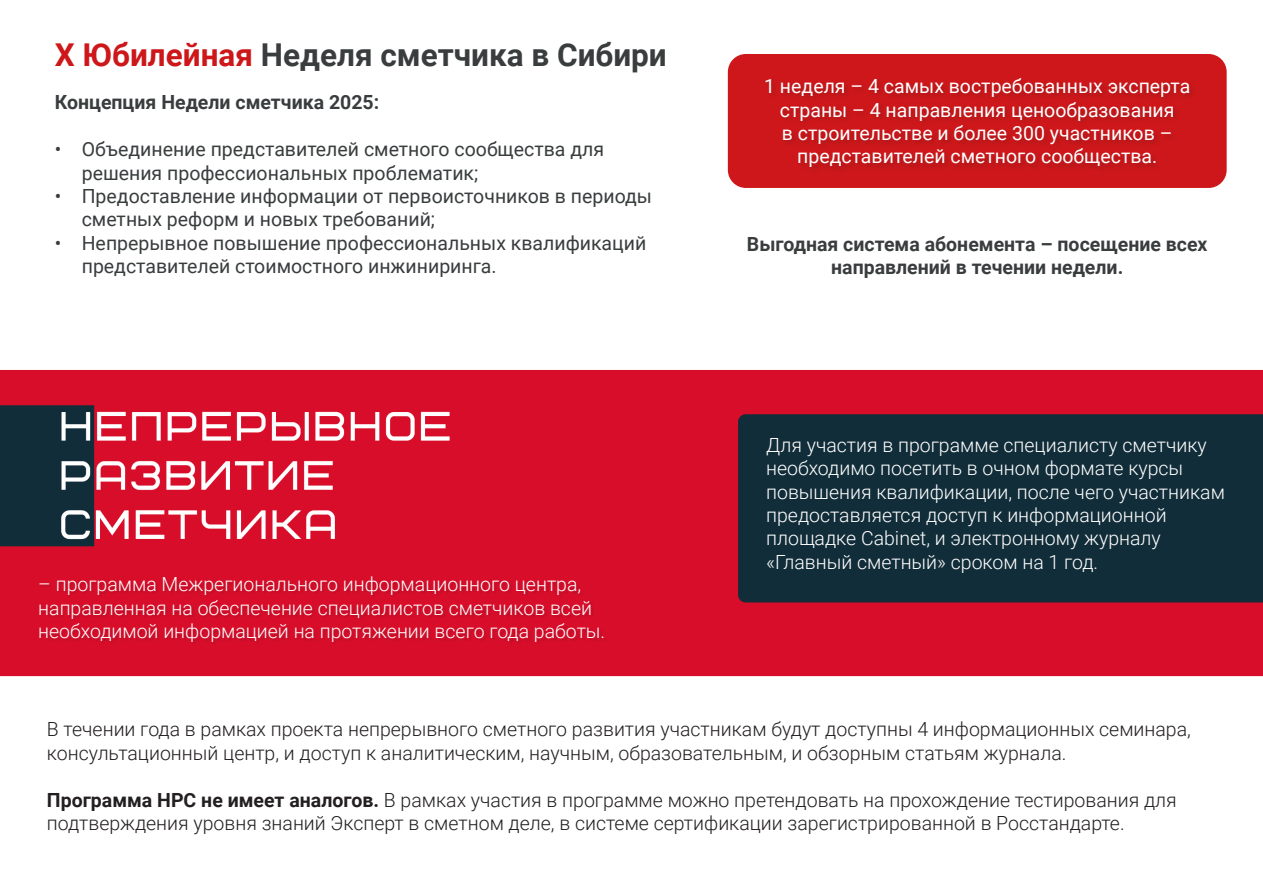
<style>
.page{position:relative;width:1263px;height:893px;background:#fff}
.page>*{position:absolute;margin:0;border:0;box-sizing:border-box;transform-origin:0 0}
.t1{font:700 31.5px "Roboto";color:#393d3e}
.t2{font:300 19.5px/23.4px "Roboto";color:#231f20}
.t3{font:300 19.5px/23.4px "Roboto";color:#fff}
.t4{font:19.5px/23.4px "Roboto";color:#393d3e}
.t5{font:19.5px/23.4px "Roboto";color:#fff;text-align:center}
.t6{font:700 19.5px/23.4px "Roboto";color:#393d3e;text-align:center}
.s1{color:#cd171a}
.s2{font-weight:700}
</style>
<div class="page">
<div style="left:0;top:370px;width:1263px;height:306px;background:#d80d2a"></div>
<div style="left:728px;top:54px;width:499px;height:134px;background:#cd171a;border-radius:18px"></div>
<div style="left:764px;top:77px;width:432px;height:98px;background:#c9171a"></div>
<img style="left:0;top:387px;width:534px;height:169px">
<div style="left:738px;top:414px;width:525px;height:188px;background:#112d39"></div>
<div style="left:40px;top:578px;width:567px;height:67px;background:#231f20;opacity:.16"></div>
<p class="t1" style="left:55px;top:33px;width:614px"><span class="s1">X Юбилейная</span> Неделя сметчика в Сибири</p>
<p class="t6" style="left:55px;top:90px;width:326px">Концепция Недели сметчика 2025:</p>
<p class="t4" style="left:82px;top:137px;width:524px;text-indent:-27px">• Объединение представителей сметного сообщества для решения профессиональных проблематик;</p>
<p class="t4" style="left:82px;top:184px;width:572px;text-indent:-27px">• Предоставление информации от первоисточников в периоды сметных реформ и новых требований;</p>
<p class="t4" style="left:82px;top:230px;width:566px;text-indent:-27px">• Непрерывное повышение профессиональных квалификаций представителей стоимостного инжиниринга.</p>
<p class="t3" style="left:38px;top:572px;width:568px">– программа Межрегионального информационного центра, направленная на обеспечение специалистов сметчиков всей необходимой информацией на протяжении всего года работы.</p>
<p class="t5" style="left:764px;top:74px;width:428px">1 неделя – 4 самых востребованных эксперта страны – 4 направления ценообразования<br>в строительстве и более 300 участников – представителей сметного сообщества.</p>
<p class="t6" style="left:747px;top:231px;width:462px">Выгодная система абонемента – посещение всех направлений в течении недели.</p>
<p class="t3" style="left:766px;top:432px;width:460px">Для участия в программе специалисту сметчику необходимо посетить в очном формате курсы повышения квалификации, после чего участникам предоставляется доступ к информационной площадке Cabinet, и электронному журналу «Главный сметный» сроком на 1 год.</p>
<p class="t2" style="left:47px;top:717px;width:1145px">В течении года в рамках проекта непрерывного сметного развития участникам будут доступны 4 информационных семинара, консультационный центр, и доступ к аналитическим, научным, образовательным, и обзорным статьям журнала.</p>
<p class="t2" style="left:47px;top:787px;width:1131px"><span class="s2">Программа НРС не имеет аналогов.</span> В рамках участия в программе можно претендовать на прохождение тестирования для подтверждения уровня знаний Эксперт в сметном деле, в системе сертификации зарегистрированной в Росстандарте.</p>
</div>
